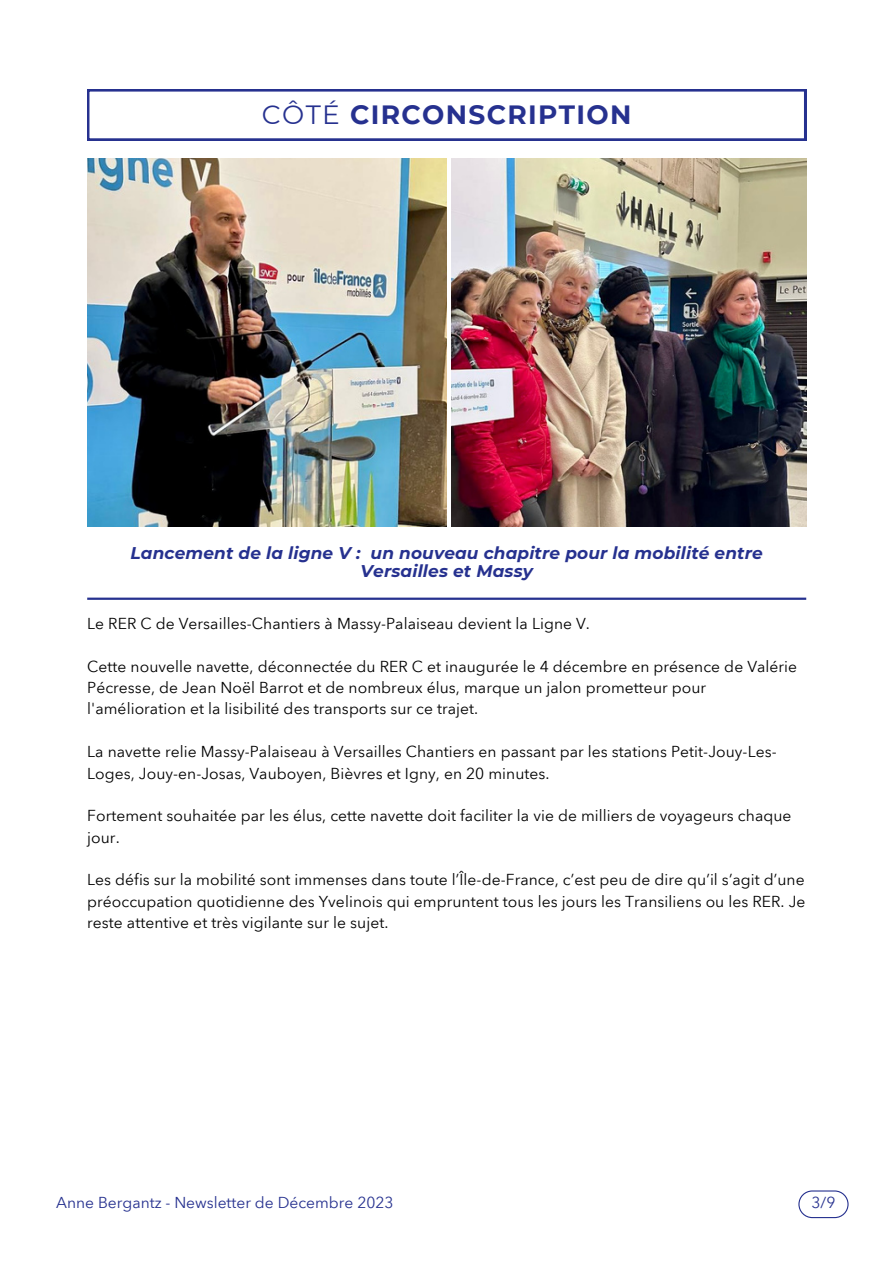
<style>
.page{position:relative;width:893px;height:1264px;background:#fff}
.page>*{position:absolute;margin:0;border:0;box-sizing:border-box;transform-origin:0 0}
.t1{font:700 26.4px "Montserrat";letter-spacing:.05em;color:#26318f}
.t2{font:italic 700 16.95px/18px "Montserrat";letter-spacing:.01em;color:#26318f;text-align:center}
.t3{font:15.6px/21.3px "Avenir Next Arabic";letter-spacing:.005em;color:#000}
.t4{font:15.6px "Avenir Next Arabic";color:#26318f}
.s1{font-weight:400}
</style>
<div class="page">
<svg style="left:87px;top:89px;width:719px;height:51px"></svg>
<hr style="left:87px;top:597px;width:719px;height:3px;background:#26318f">
<svg style="left:798px;top:1190px;width:50px;height:28px"></svg>
<img style="left:87px;top:158px;width:359px;height:368px">
<img style="left:451px;top:158px;width:355px;height:368px">
<p class="t1" style="left:262px;top:98px;width:371px"><span class="s1">CÔTÉ</span> CIRCONSCRIPTION</p>
<h1 class="t2" style="left:130px;top:544px;width:633px">Lancement de la ligne V : un nouveau chapitre pour la mobilité entre<br>Versailles et Massy</h1>
<p class="t3" style="left:87px;top:612px;width:504px">Le RER C de Versailles-Chantiers à Massy-Palaiseau devient la Ligne V.</p>
<h2 class="t3" style="left:87px;top:655px;width:711px">Cette nouvelle navette, déconnectée du RER C et inaugurée le 4 décembre en présence de Valérie<br>Pécresse, de Jean Noël Barrot et de nombreux élus, marque un jalon prometteur pour l'amélioration et la lisibilité des transports sur ce trajet.</h2>
<p class="t3" style="left:87px;top:741px;width:691px">La navette relie Massy-Palaiseau à Versailles Chantiers en passant par les stations Petit-Jouy-Les-<br>Loges, Jouy-en-Josas, Vauboyen, Bièvres et Igny, en 20 minutes.</p>
<p class="t3" style="left:87px;top:805px;width:705px">Fortement souhaitée par les élus, cette navette doit faciliter la vie de milliers de voyageurs chaque jour.</p>
<p class="t3" style="left:87px;top:869px;width:719px;text-align:justify">Les défis sur la mobilité sont immenses dans toute l’Île-de-France, c’est peu de dire qu’il s’agit d’une préoccupation quotidienne des Yvelinois qui empruntent tous les jours les Transiliens ou les RER. Je reste attentive et très vigilante sur le sujet.</p>
<p class="t4" style="left:56px;top:1193px;width:339px">Anne Bergantz - Newsletter de Décembre 2023</p>
<p class="t4" style="left:811px;top:1193px;width:25px">3/9</p>
</div>
